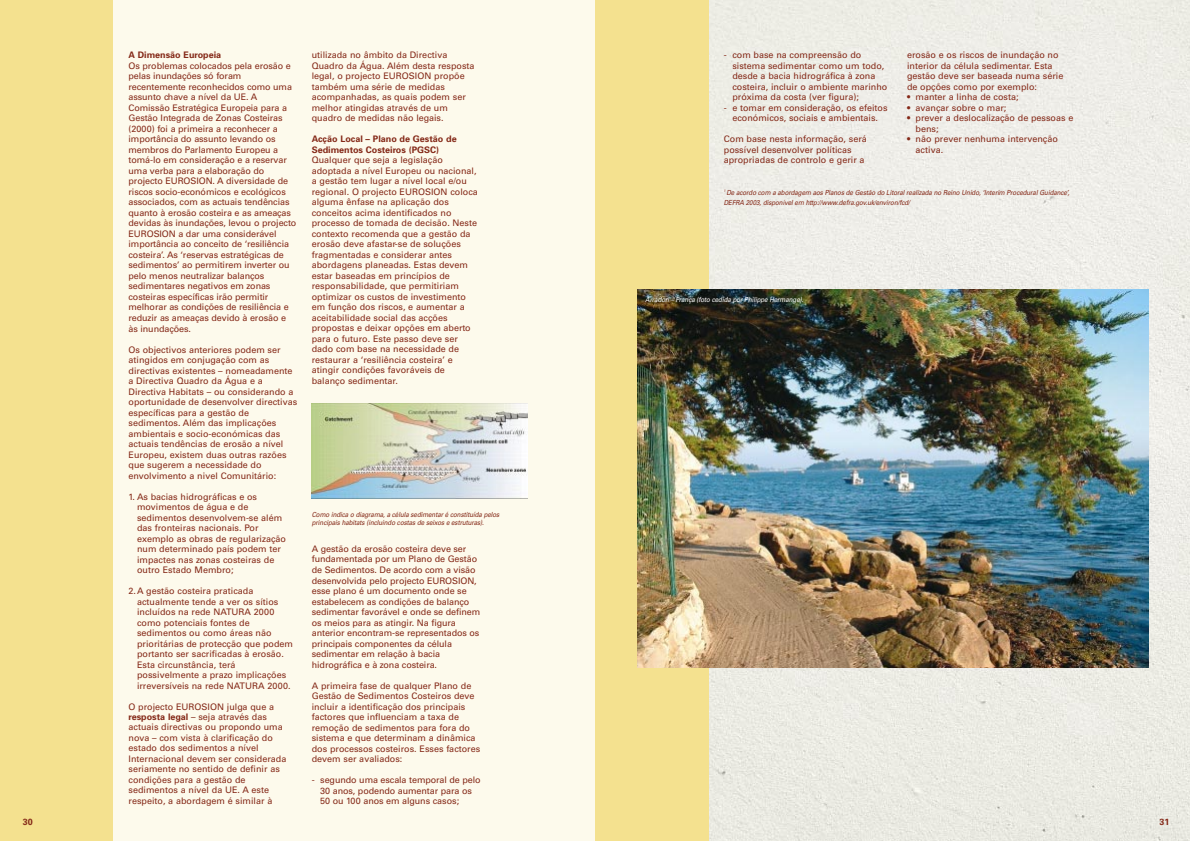
<style>
.page{position:relative;width:1190px;height:841px;background:#fff}
.page>*{position:absolute;margin:0;border:0;box-sizing:border-box;transform-origin:0 0}
.t1{font:9px/10.5px "Univers";color:#842817}
.t2{font:700 9px/10.5px "Univers";color:#842817}
.t3{font:italic 7px/8.4px "Univers";letter-spacing:-.015em;color:#842817;scale:.9 1}
.t4{font:italic 7px "Univers";color:#fff;scale:.9 1}
.s1{font-weight:700}
</style>
<div class="page">
<img style="left:709px;top:0;width:481px;height:841px">
<div style="left:0;top:0;width:595px;height:841px;background:#fdfaec"></div>
<div style="left:0;top:0;width:113px;height:841px;background:#f4e18f"></div>
<img style="left:311px;top:404px;width:216px;height:95px">
<div style="left:595px;top:0;width:114px;height:841px;background:#f4e18f"></div>
<img style="left:638px;top:289px;width:510px;height:379px">
<p class="t2" style="left:129px;top:51px;width:94px">A Dimensão Europeia</p>
<p class="t1" style="left:129px;top:61px;width:169px">Os problemas colocados pela erosão e pelas inundações só foram recentemente reconhecidos como uma assunto chave a nível da UE. A Comissão Estratégica Europeia para a Gestão Integrada de Zonas Costeiras (2000) foi a primeira a reconhecer a importância do assunto levando os membros do Parlamento Europeu a tomá-lo em consideração e a reservar uma verba para a elaboração do projecto EUROSION. A diversidade de riscos socio-económicos e ecológicos associados, com as actuais tendências quanto à erosão costeira e as ameaças devidas às inundações, levou o projecto EUROSION a dar uma considerável importância ao conceito de ‘resiliência costeira’. As ‘reservas estratégicas de sedimentos’ ao permitirem inverter ou pelo menos neutralizar balanços sedimentares negativos em zonas costeiras específicas irão permitir melhorar as condições de resiliência e reduzir as ameaças devido à erosão e às inundações.</p>
<p class="t1" style="left:129px;top:345px;width:170px">Os objectivos anteriores podem ser atingidos em conjugação com as directivas existentes – nomeadamente a Directiva Quadro da Água e a Directiva Habitats – ou considerando a oportunidade de desenvolver directivas específicas para a gestão de sedimentos. Além das implicações ambientais e socio-económicas das actuais tendências de erosão a nível Europeu, existem duas outras razões que sugerem a necessidade do envolvimento a nivel Comunitário:</p>
<p class="t1" style="left:137px;top:492px;width:151px;text-indent:-9px">1. As bacias hidrográficas e os movimentos de água e de sedimentos desenvolvem-se além das fronteiras nacionais. Por exemplo as obras de regularização num determinado país podem ter impactes nas zonas costeiras de outro Estado Membro;</p>
<p class="t1" style="left:137px;top:586px;width:158px;text-indent:-9px">2.A gestão costeira praticada actualmente tende a ver os sítios incluídos na rede NATURA 2000 como potenciais fontes de sedimentos ou como áreas não prioritárias de protecção que podem portanto ser sacrificadas à erosão.<br>Esta circunstância, terá possivelmente a prazo implicações irreversíveis na rede NATURA 2000.</p>
<p class="t1" style="left:129px;top:702px;width:159px">O projecto EUROSION julga que a <span class="s1">resposta legal</span> – seja através das actuais directivas ou propondo uma nova – com vista à clarificação do estado dos sedimentos a nível<br>Internacional devem ser considerada seriamente no sentido de definir as condições para a gestão de sedimentos a nível da UE. A este respeito, a abordagem é similar à</p>
<p class="t1" style="left:312px;top:51px;width:164px">utilizada no âmbito da Directiva<br>Quadro da Água. Além desta resposta legal, o projecto EUROSION propõe também uma série de medidas acompanhadas, as quais podem ser melhor atingidas através de um quadro de medidas não legais.</p>
<p class="t2" style="left:312px;top:135px;width:146px">Acção Local – Plano de Gestão de<br>Sedimentos Costeiros (PGSC)</p>
<p class="t1" style="left:312px;top:156px;width:168px">Qualquer que seja a legislação adoptada a nível Europeu ou nacional, a gestão tem lugar a nível local e/ou regional. O projecto EUROSION coloca alguma ênfase na aplicação dos conceitos acima identificados no processo de tomada de decisão. Neste contexto recomenda que a gestão da erosão deve afastar-se de soluções fragmentadas e considerar antes abordagens planeadas. Estas devem estar baseadas em princípios de responsabilidade, que permitiriam optimizar os custos de investimento em função dos riscos, e aumentar a aceitabilidade social das acções propostas e deixar opções em aberto para o futuro. Este passo deve ser dado com base na necessidade de restaurar a ‘resiliência costeira’ e atingir condições favoráveis de balanço sedimentar.</p>
<p class="t3" style="left:312px;top:511px;width:211px">Como indica o diagrama, a célula sedimentar é constituída pelos principais habitats (incluindo costas de seixos e estruturas).</p>
<p class="t1" style="left:312px;top:544px;width:170px">A gestão da erosão costeira deve ser fundamentada por um Plano de Gestão de Sedimentos. De acordo com a visão desenvolvida pelo projecto EUROSION, esse plano é um documento onde se estabelecem as condições de balanço sedimentar favorável e onde se definem os meios para as atingir. Na figura anterior encontram-se representados os principais componentes da célula sedimentar em relação à bacia hidrográfica e à zona costeira.</p>
<p class="t1" style="left:312px;top:681px;width:170px">A primeira fase de qualquer Plano de Gestão de Sedimentos Costeiros deve incluir a identificação dos principais factores que influenciam a taxa de remoção de sedimentos para fora do sistema e que determinam a dinâmica dos processos costeiros. Esses factores devem ser avaliados:</p>
<p class="t1" style="left:320px;top:775px;width:162px;text-indent:-9px">- segundo uma escala temporal de pelo<br>30 anos, podendo aumentar para os<br>50 ou 100 anos em alguns casos;</p>
<p class="t1" style="left:732px;top:51px;width:157px;text-indent:-9px">- com base na compreensão do sistema sedimentar como um todo, desde a bacia hidrográfica à zona costeira, incluir o ambiente marinho próxima da costa (ver figura);</p>
<p class="t1" style="left:724px;top:103px;width:165px;text-align:center">- e tomar em consideração, os efeitos económicos, sociais e ambientais.</p>
<p class="t1" style="left:724px;top:135px;width:145px">Com base nesta informação, será possível desenvolver políticas apropriadas de controlo e gerir a</p>
<p class="t1" style="left:907px;top:51px;width:158px">erosão e os riscos de inundação no interior da célula sedimentar. Esta gestão deve ser baseada numa série de opções como por exemplo:</p>
<p class="t1" style="left:907px;top:93px;width:113px">• manter a linha de costa;</p>
<p class="t1" style="left:907px;top:103px;width:101px">• avançar sobre o mar;</p>
<p class="t1" style="left:916px;top:114px;width:159px;text-indent:-9px">• prever a deslocalização de pessoas e bens;</p>
<p class="t1" style="left:916px;top:135px;width:144px;text-indent:-9px">• não prever nenhuma intervenção activa.</p>
<p class="t3" style="left:724px;top:188px;width:387px;line-height:10.5px"><sup>1</sup> De acordo com a abordagem aos Planos de Gestão do Litoral realizada no Reino Unido, ‘Interim Procedural Guidance’,<br>DEFRA 2003, disponível em http://www.defra.gov.uk/environ/fcd/</p>
<p class="t4" style="left:645px;top:297px;width:179px">Arradon – França (foto cedida por Philippe Hermange).</p>
<p class="t2" style="left:23px;top:817px;width:11px">30</p>
<p class="t2" style="left:1159px;top:817px;width:11px">31</p>
</div>
